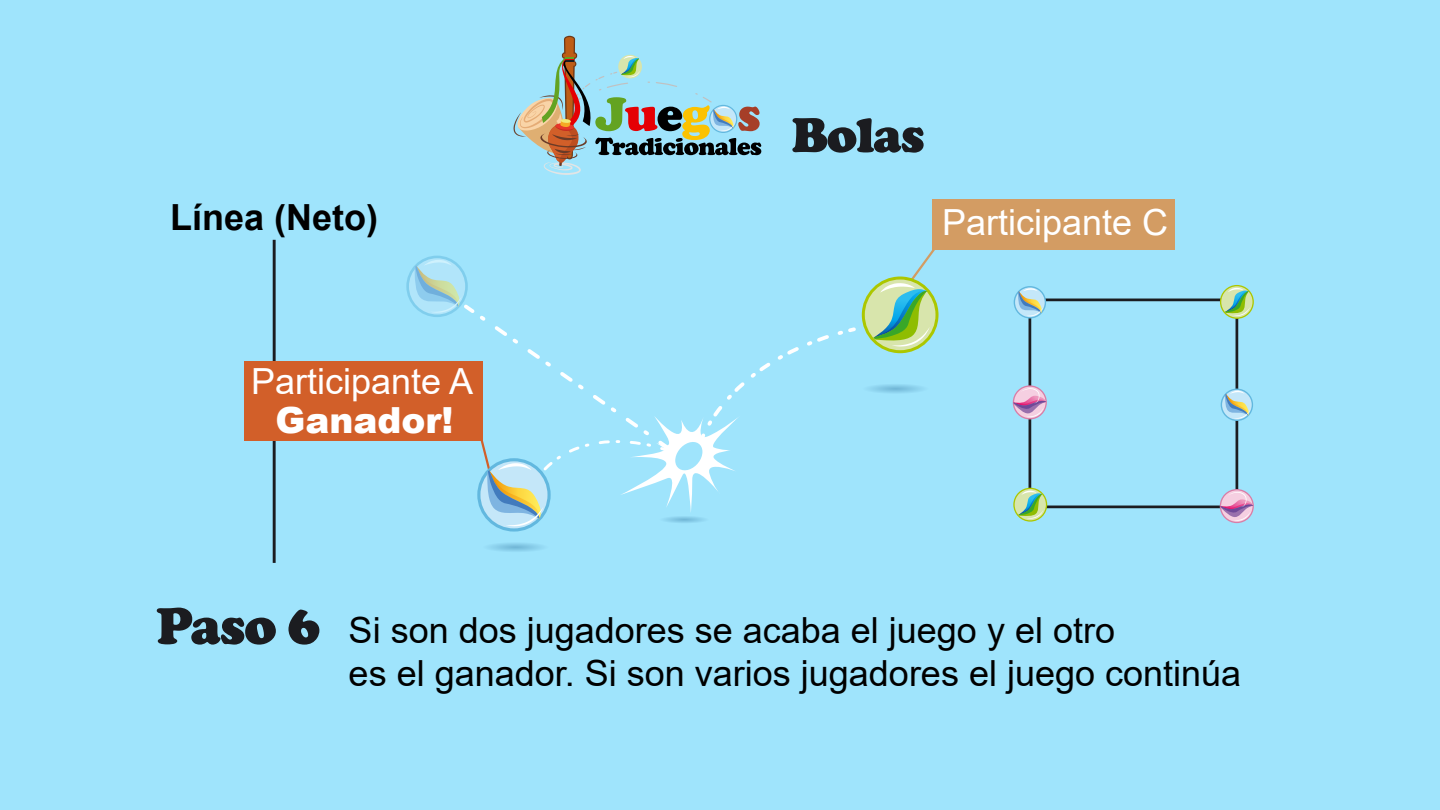
<style>
.page{position:relative;width:1440px;height:810px;background:#9fe4fc}
.page>*{position:absolute;margin:0;border:0;box-sizing:border-box;transform-origin:0 0}
.t1{font:900 50.62px "Cooper";letter-spacing:-.025em;color:#1b1c20}
.t2{font:36px/43.2px "Arial";color:#000}
.t3{font:36px "Arial";color:#fff}
.t4{font:700 36px "Arial";color:#000}
.t5{font:900 36px "Arial";color:#fff}
.s1{font-family:"Cooper";font-weight:900;font-size:54px;color:#1b1c20}
</style>
<div class="page">
<hr style="left:273px;top:240px;width:3px;height:323px;background:#1b1c20">
<div style="left:932px;top:199px;width:243px;height:50px;background:#d39c63"></div>
<div style="left:1029px;top:299px;width:209px;height:209px;border:3px solid #1b1c20"></div>
<svg style="left:1014px;top:287px;width:31px;height:31px"></svg>
<div style="left:1014px;top:286px;width:32px;height:32px;border:1px solid #62b8df;border-radius:50%"></div>
<svg style="left:1018px;top:288px;width:25px;height:28px"></svg>
<svg style="left:1221px;top:389px;width:31px;height:31px"></svg>
<div style="left:1221px;top:389px;width:32px;height:32px;border:1px solid #62b8df;border-radius:50%"></div>
<svg style="left:1225px;top:391px;width:25px;height:28px"></svg>
<svg style="left:1220px;top:285px;width:34px;height:34px"></svg>
<svg style="left:1013px;top:488px;width:34px;height:34px"></svg>
<svg style="left:1220px;top:490px;width:33px;height:32px"></svg>
<div style="left:1220px;top:489px;width:34px;height:34px;border:1px solid #d97ea7;border-radius:50%"></div>
<svg style="left:1221px;top:492px;width:32px;height:29px"></svg>
<svg style="left:1013px;top:386px;width:33px;height:33px"></svg>
<div style="left:1013px;top:385px;width:34px;height:34px;border:1px solid #d97ea7;border-radius:50%"></div>
<svg style="left:1014px;top:388px;width:32px;height:29px"></svg>
<svg style="left:478px;top:539px;width:74px;height:15px"></svg>
<svg style="left:408px;top:257px;width:59px;height:59px"></svg>
<div style="left:406px;top:256px;width:62px;height:61px;border:3px solid #62b8df;border-radius:50%"></div>
<svg style="left:415px;top:249px;width:524px;height:277px"></svg>
<div style="left:244px;top:361px;width:238px;height:80px;background:#d25f29"></div>
<svg style="left:513px;top:36px;width:248px;height:139px"></svg>
<h1 class="t1" style="left:792px;top:106px;width:135px">Bolas</h1>
<p class="t4" style="left:170px;top:192px;width:210px">Línea (Neto)</p>
<p class="t3" style="left:942px;top:197px;width:228px">Participante C</p>
<p class="t3" style="left:251px;top:357px;width:224px">Participante A</p>
<p class="t5" style="left:275px;top:394px;width:180px">Ganador!</p>
<p class="t2" style="left:349px;top:608px;width:894px;text-indent:-193px"><span class="s1">Paso 6</span> Si son dos jugadores se acaba el juego y el otro<br>es el ganador. Si son varios jugadores el juego continúa</p>
</div>
